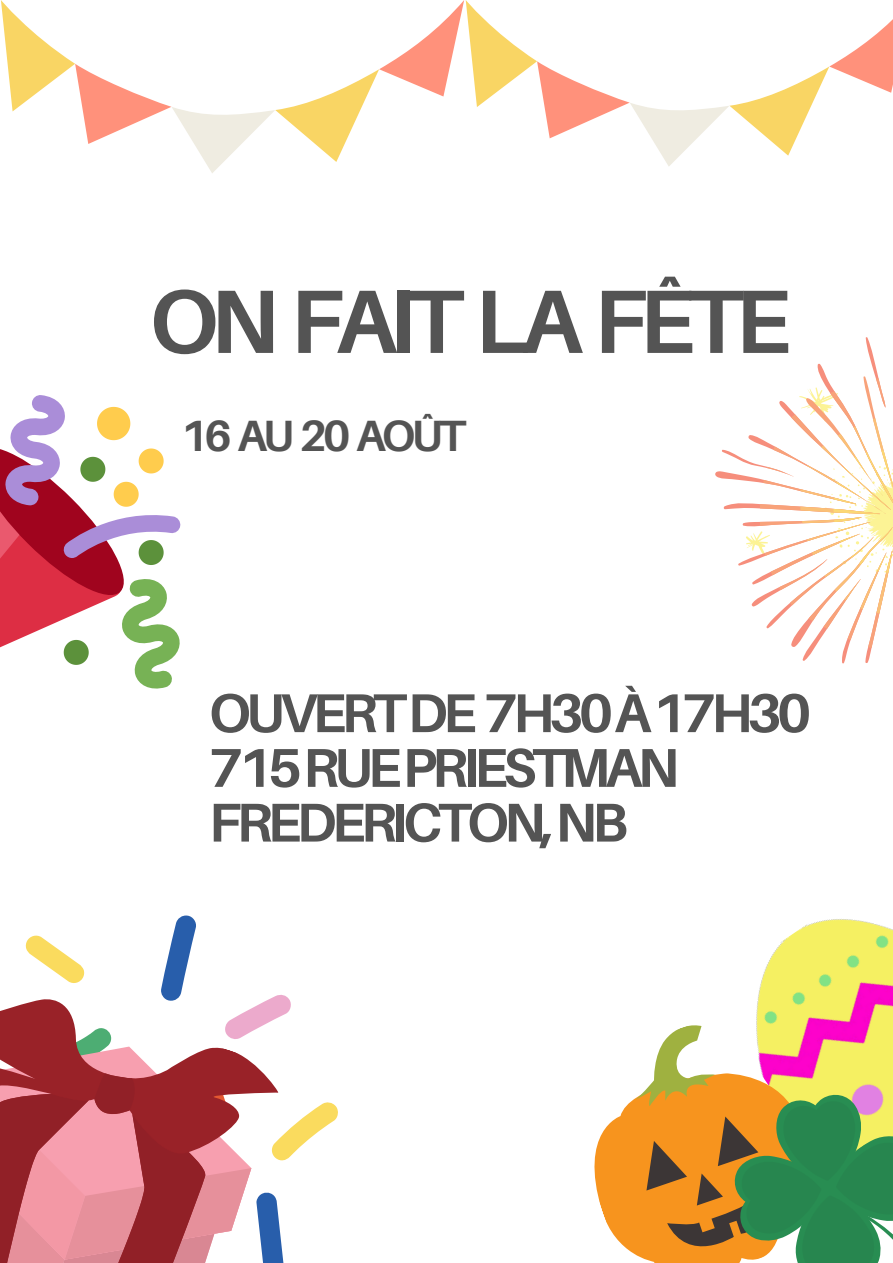
<style>
.page{position:relative;width:893px;height:1263px;background:#fff}
.page>*{position:absolute;margin:0;border:0;box-sizing:border-box;transform-origin:0 0}
.t1{font:700 90.07px "Aileron";letter-spacing:-.085em;color:#545454}
.t2{font:700 54.75px "Aileron";letter-spacing:-.085em;color:#545454}
.t3{font:700 43.8px "Aileron";letter-spacing:-.085em;color:#545454}
</style>
<div class="page">
<svg style="left:0;top:395px;width:181px;height:294px"></svg>
<svg style="left:173px;top:915px;width:23px;height:20px"></svg>
<svg style="left:25px;top:935px;width:313px;height:328px"></svg>
<img style="left:756px;top:919px;width:137px;height:96px">
<svg style="left:594px;top:1118px;width:22px;height:120px;fill:#f7941e"></svg>
<svg style="left:616px;top:1015px;width:277px;height:248px;background:#b0a161"></svg>
<svg style="left:1px;top:0;width:892px;height:173px"></svg>
<svg style="left:251px;top:1188px;width:24px;height:75px;fill:#285eab"></svg>
<svg style="left:0;top:968px;width:286px;height:220px"></svg>
<svg style="left:0;top:1064px;width:251px;height:199px;background:#c3636d"></svg>
<svg style="left:715px;top:337px;width:163px;height:327px"></svg>
<svg style="left:745px;top:376px;width:148px;height:277px"></svg>
<p class="t1" style="left:149px;top:266px;width:643px">ON FAIT LA FÊTE</p>
<p class="t3" style="left:181px;top:409px;width:286px">16 AU 20 AOÛT</p>
<p class="t2" style="left:209px;top:679px;width:604px">OUVERTDE 7H30À17H30</p>
<p class="t2" style="left:209px;top:734px;width:472px">715RUEPRIESTMAN</p>
<p class="t2" style="left:209px;top:788px;width:421px">FREDERICTON,NB</p>
</div>
